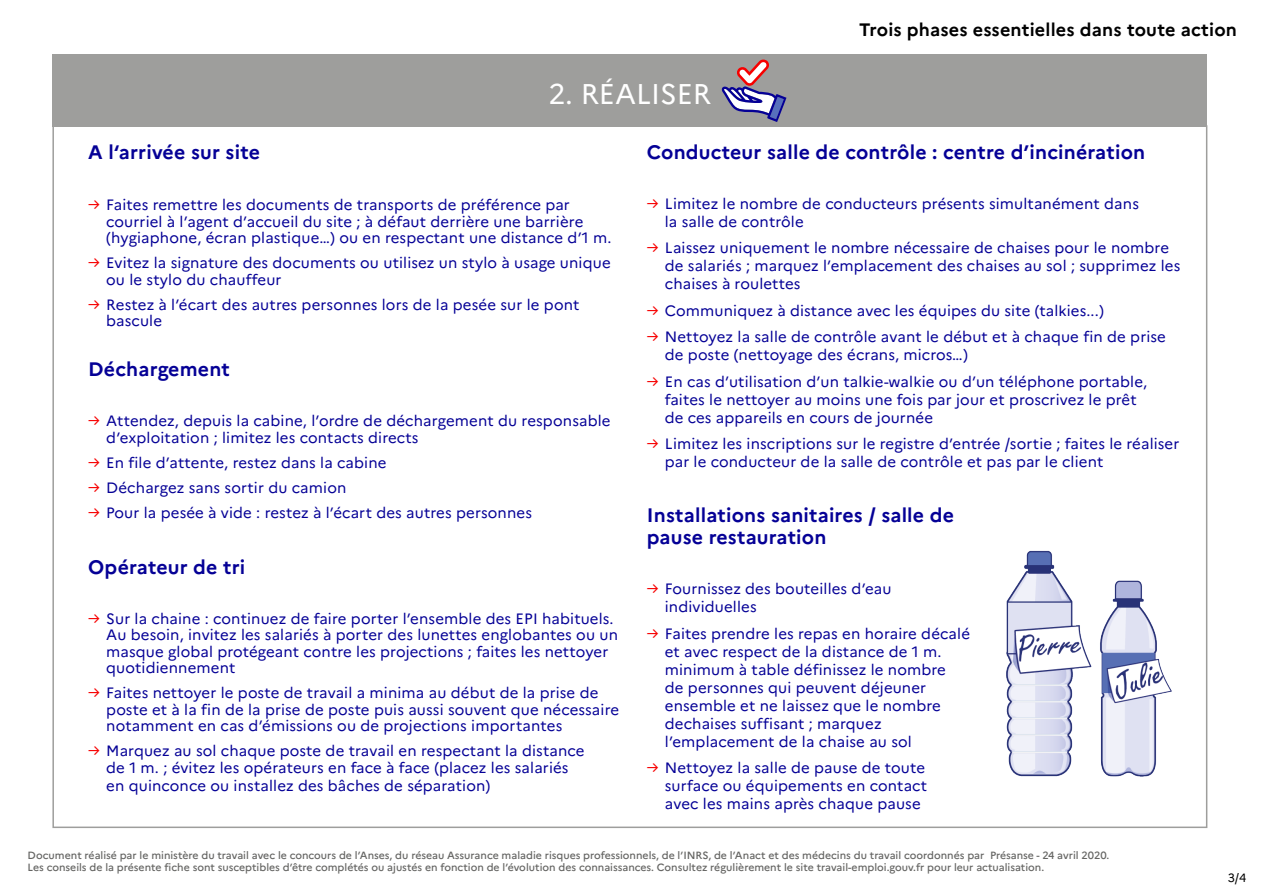
<style>
.page{position:relative;width:1263px;height:893px;background:#fff}
.page>*{position:absolute;margin:0;border:0;box-sizing:border-box;transform-origin:0 0}
.titre_1{font:28.5px "Marianne";color:#fff}
.texte_liste{font:700 19.5px/22.5px "Marianne";letter-spacing:.01em;color:#050096}
.t1{font:700 18px "Marianne";letter-spacing:.01em;color:#000}
.texte_liste-2{font:15px/18px "Marianne";letter-spacing:.01em;color:#050096}
.t2{font:12px "Marianne";color:#000}
.légendes{font:500 10.5px "Marianne";color:#656563}
.s1{color:#f70000}
</style>
<div class="page">
<div style="left:52px;top:54px;width:1155px;height:72px;background:#9e9e9c"></div>
<svg style="left:721px;top:59px;width:65px;height:63px"></svg>
<img style="left:1006px;top:550px;width:166px;height:227px">
<p class="titre_1" style="left:548px;top:76px;width:164px">2. RÉALISER</p>
<p class="t1" style="left:859px;top:18px;width:379px">Trois phases essentielles dans toute action</p>
<p class="texte_liste" style="left:88px;top:140px;width:173px">A l‘arrivée sur site</p>
<p class="texte_liste-2" style="left:106px;top:197px;width:507px;line-height:16.5px;text-indent:-18px"><span class="s1">→</span> Faites remettre les documents de transports de préférence par courriel à l’agent d’accueil du site ; à défaut derrière une barrière (hygiaphone, écran plastique…) ou en respectant une distance d’1 m.</p>
<p class="texte_liste-2" style="left:106px;top:255px;width:506px;line-height:16.5px;text-indent:-18px"><span class="s1">→</span> Evitez la signature des documents ou utilisez un stylo à usage unique ou le stylo du chauffeur</p>
<p class="texte_liste-2" style="left:106px;top:296px;width:475px;line-height:16.5px;text-indent:-18px"><span class="s1">→</span> Restez à l’écart des autres personnes lors de la pesée sur le pont bascule</p>
<p class="texte_liste" style="left:88px;top:358px;width:143px">Déchargement</p>
<p class="texte_liste-2" style="left:106px;top:413px;width:506px;line-height:16.5px;text-indent:-18px"><span class="s1">→</span> Attendez, depuis la cabine, l’ordre de déchargement du responsable d’exploitation ; limitez les contacts directs</p>
<p class="texte_liste-2" style="left:88px;top:453px;width:300px"><span class="s1">→</span> En file d’attente, restez dans la cabine</p>
<p class="texte_liste-2" style="left:88px;top:478px;width:260px"><span class="s1">→</span> Déchargez sans sortir du camion</p>
<p class="texte_liste-2" style="left:88px;top:503px;width:445px"><span class="s1">→</span> Pour la pesée à vide : restez à l’écart des autres personnes</p>
<p class="texte_liste" style="left:88px;top:555px;width:159px">Opérateur de tri</p>
<p class="texte_liste-2" style="left:106px;top:610px;width:513px;line-height:16.5px;text-indent:-18px"><span class="s1">→</span> Sur la chaine : continuez de faire porter l’ensemble des EPI habituels.<br>Au besoin, invitez les salariés à porter des lunettes englobantes ou un masque global protégeant contre les projections ; faites les nettoyer quotidiennement</p>
<p class="texte_liste-2" style="left:106px;top:685px;width:514px;line-height:16.5px;text-indent:-18px"><span class="s1">→</span> Faites nettoyer le poste de travail a minima au début de la prise de poste et à la fin de la prise de poste puis aussi souvent que nécessaire notamment en cas d’émissions ou de projections importantes</p>
<p class="texte_liste-2" style="left:88px;top:743px;width:498px;line-height:16.5px;text-align:center"><span class="s1">→</span> Marquez au sol chaque poste de travail en respectant la distance de 1 m. ; évitez les opérateurs en face à face (placez les salariés</p>
<p class="texte_liste-2" style="left:106px;top:776px;width:386px">en quinconce ou installez des bâches de séparation)</p>
<p class="texte_liste" style="left:647px;top:140px;width:500px">Conducteur salle de contrôle : centre d’incinération</p>
<p class="texte_liste-2" style="left:665px;top:194px;width:476px;text-indent:-18px"><span class="s1">→</span> Limitez le nombre de conducteurs présents simultanément dans la salle de contrôle</p>
<p class="texte_liste-2" style="left:665px;top:239px;width:517px;text-indent:-18px"><span class="s1">→</span> Laissez uniquement le nombre nécessaire de chaises pour le nombre de salariés ; marquez l’emplacement des chaises au sol ; supprimez les chaises à roulettes</p>
<p class="texte_liste-2" style="left:647px;top:301px;width:458px"><span class="s1">→</span> Communiquez à distance avec les équipes du site (talkies...)</p>
<p class="texte_liste-2" style="left:665px;top:328px;width:503px;text-indent:-18px"><span class="s1">→</span> Nettoyez la salle de contrôle avant le début et à chaque fin de prise de poste (nettoyage des écrans, micros…)</p>
<p class="texte_liste-2" style="left:665px;top:372px;width:484px;text-indent:-18px"><span class="s1">→</span> En cas d’utilisation d’un talkie-walkie ou d’un téléphone portable, faites le nettoyer au moins une fois par jour et proscrivez le prêt de ces appareils en cours de journée</p>
<p class="texte_liste-2" style="left:665px;top:435px;width:516px;text-indent:-18px"><span class="s1">→</span> Limitez les inscriptions sur le registre d’entrée /sortie ; faites le réaliser par le conducteur de la salle de contrôle et pas par le client</p>
<p class="texte_liste" style="left:647px;top:503px;width:309px">Installations sanitaires / salle de pause restauration</p>
<p class="texte_liste-2" style="left:665px;top:580px;width:228px;text-indent:-18px"><span class="s1">→</span> Fournissez des bouteilles d’eau individuelles</p>
<p class="texte_liste-2" style="left:665px;top:624px;width:307px;text-indent:-18px"><span class="s1">→</span> Faites prendre les repas en horaire décalé et avec respect de la distance de 1 m. minimum à table définissez le nombre<br>de personnes qui peuvent déjeuner ensemble et ne laissez que le nombre dechaises suffisant ; marquez l’emplacement de la chaise au sol</p>
<p class="texte_liste-2" style="left:665px;top:759px;width:264px;text-indent:-18px"><span class="s1">→</span> Nettoyez la salle de pause de toute surface ou équipements en contact avec les mains après chaque pause</p>
<p class="légendes" style="left:28px;top:848px;width:1083px">Document réalisé par le ministère du travail avec le concours de l’Anses, du réseau Assurance maladie risques professionnels, de l’INRS, de l’Anact et des médecins du travail coordonnés par Présanse - 24 avril 2020.</p>
<p class="légendes" style="left:28px;top:861px;width:1018px">Les conseils de la présente fiche sont susceptibles d’être complétés ou ajustés en fonction de l’évolution des connaissances. Consultez régulièrement le site travail-emploi.gouv.fr pour leur actualisation.</p>
<p class="t2" style="left:1228px;top:870px;width:20px">3/4</p>
</div>
